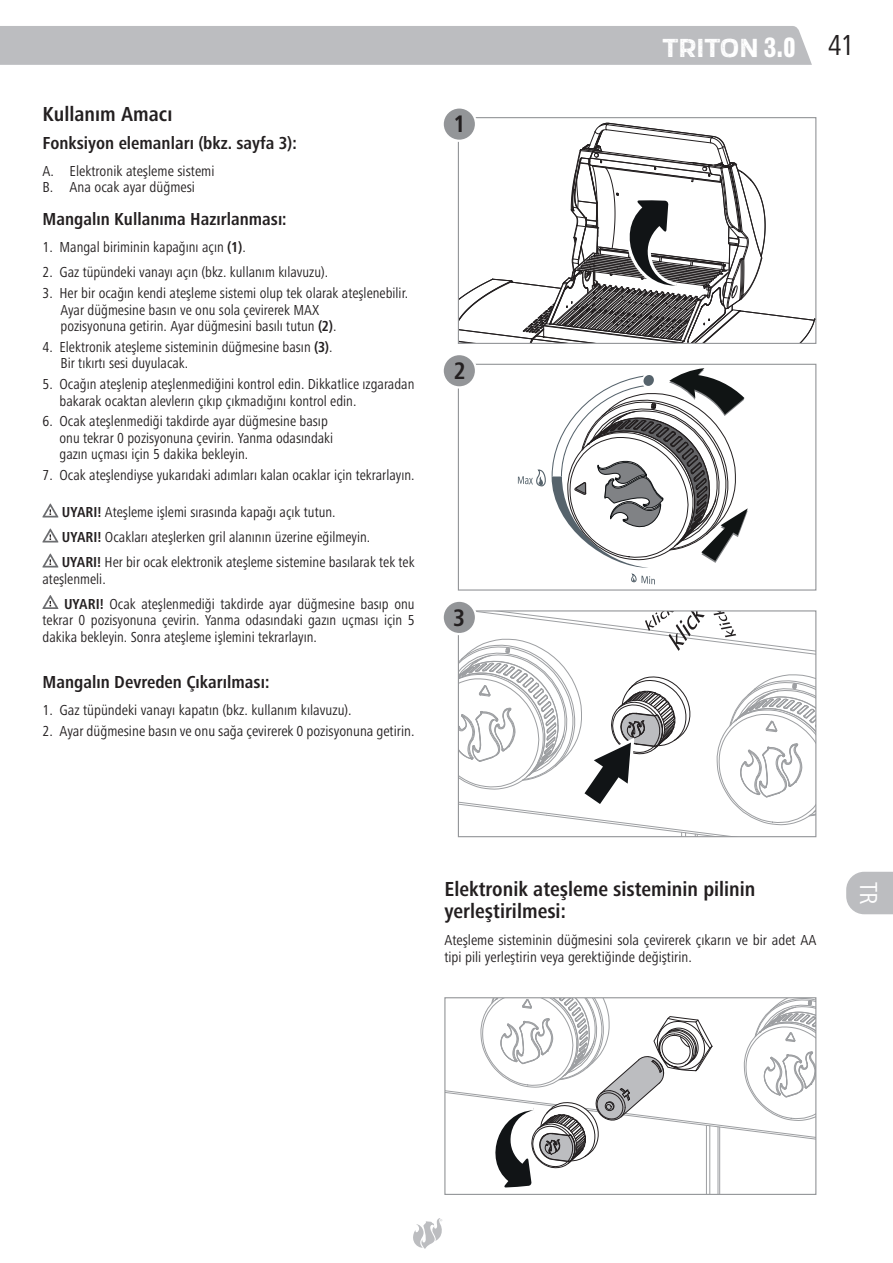
<style>
.page{position:relative;width:893px;height:1263px;background:#fff}
.page>*{position:absolute;margin:0;border:0;box-sizing:border-box;transform-origin:0 0}
.t1{font:700 27px "Scarlet Wood";color:#fff}
.t2{font:condensed 25.5px "Frutiger Next LTW1 G";color:#fff}
.Ueberschrift_1{font:700 condensed 24.75px "Frutiger Next LTW1 G";color:#231f20}
.Ueberschrift_1-2{font:700 condensed 21px/21.8px "Frutiger Next LTW1 G";color:#231f20}
.Ueberschrift_1-3{font:700 condensed 18px "Frutiger Next LTW1 G";color:#231f20}
.Standard{font:condensed 15px/16.5px "Frutiger Next LTW1 G";color:#231f20}
.Standard_fett{font:condensed 15px/16.5px "Frutiger Next LTW1 G";color:#231f20}
.Ueberschrift_1-4{font:condensed 15px/16.5px "Frutiger Next LTW1 G";color:#231f20}
.s1{font-weight:700}
.s2{font-family:"Railroad Gothic ATF";font-weight:400}
.s3{font-family:"Frutiger Next LTW1 G";font-weight:400;font-stretch:condensed;font-size:30px;color:#231f20}
</style>
<div class="page">
<svg style="left:444px;top:997px;width:373px;height:198px"></svg>
<svg style="left:457px;top:117px;width:360px;height:227px"></svg>
<div style="left:443px;top:107px;width:33px;height:34px;background:#939598;border-radius:50%"></div>
<div style="left:442px;top:106px;width:35px;height:36px;border:2px solid #fff;border-radius:50%"></div>
<svg style="left:457px;top:363px;width:360px;height:228px"></svg>
<div style="left:443px;top:354px;width:33px;height:33px;background:#939598;border-radius:50%"></div>
<div style="left:442px;top:353px;width:35px;height:36px;border:2px solid #fff;border-radius:50%"></div>
<svg style="left:457px;top:610px;width:360px;height:228px"></svg>
<div style="left:443px;top:601px;width:33px;height:33px;background:#939598;border-radius:50%"></div>
<div style="left:442px;top:600px;width:35px;height:35px;border:2px solid #fff;border-radius:50%"></div>
<svg style="left:43px;top:504px;width:15px;height:13px"></svg>
<svg style="left:43px;top:529px;width:15px;height:13px"></svg>
<svg style="left:43px;top:554px;width:15px;height:13px"></svg>
<svg style="left:43px;top:595px;width:15px;height:14px"></svg>
<div style="left:0;top:26px;width:812px;height:39px;background:#bcbdc0"></div>
<svg style="left:413px;top:1218px;width:29px;height:31px"></svg>
<svg style="left:846px;top:872px;width:47px;height:42px;background:#c0c1c4"></svg>
<p class="Ueberschrift_1-2" style="left:43px;top:104px;width:131px">Kullanım Amacı</p>
<p class="Ueberschrift_1-3" style="left:43px;top:132px;width:256px">Fonksiyon elemanları (bkz. sayfa 3):</p>
<p class="Standard" style="left:43px;top:162px;width:174px">A. Elektronik ateşleme sistemi</p>
<p class="Standard" style="left:43px;top:179px;width:154px">B. Ana ocak ayar düğmesi</p>
<p class="Ueberschrift_1-3" style="left:43px;top:209px;width:246px">Mangalın Kullanıma Hazırlanması:</p>
<p class="Standard" style="left:43px;top:239px;width:205px">1. Mangal biriminin kapağını açın <span class="s1">(1)</span>.</p>
<p class="Standard" style="left:43px;top:264px;width:287px">2. Gaz tüpündeki vanayı açın (bkz. kullanım kılavuzu).</p>
<p class="Standard" style="left:43px;top:285px;width:367px">3. Her bir ocağın kendi ateşleme sistemi olup tek olarak ateşlenebilir.</p>
<p class="Standard_fett" style="left:61px;top:301px;width:277px">Ayar düğmesine basın ve onu sola çevirerek MAX pozisyonuna getirin. Ayar düğmesini basılı tutun <span class="s1">(2)</span>.</p>
<p class="Standard" style="left:43px;top:339px;width:292px">4. Elektronik ateşleme sisteminin düğmesine basın <span class="s1">(3)</span>.</p>
<p class="Standard_fett" style="left:61px;top:355px;width:129px">Bir tıkırtı sesi duyulacak.</p>
<p class="Standard" style="left:60px;top:376px;width:356px;text-indent:-17px">5. Ocağın ateşlenip ateşlenmediğini kontrol edin. Dikkatlice ızgaradan bakarak ocaktan alevlerın çıkıp çıkmadığını kontrol edin.</p>
<p class="Standard" style="left:60px;top:413px;width:275px;text-indent:-17px">6. Ocak ateşlenmediği takdirde ayar düğmesine basıp onu tekrar 0 pozisyonuna çevirin. Yanma odasındaki gazın uçması için 5 dakika bekleyin.</p>
<p class="Standard" style="left:43px;top:467px;width:374px">7. Ocak ateşlendiyse yukarıdaki adımları kalan ocaklar için tekrarlayın.</p>
<p class="Standard" style="left:62px;top:504px;width:275px"><span class="s1">UYARI!</span> Ateşleme işlemi sırasında kapağı açık tutun.</p>
<p class="Standard" style="left:62px;top:529px;width:310px"><span class="s1">UYARI!</span> Ocakları ateşlerken gril alanının üzerine eğilmeyin.</p>
<p class="Standard" style="left:43px;top:554px;width:374px;text-indent:19px"><span class="s1">UYARI!</span> Her bir ocak elektronik ateşleme sistemine basılarak tek tek ateşlenmeli.</p>
<p class="Standard" style="left:43px;top:596px;width:374px;text-align:justify;text-indent:22px"><span class="s1">UYARI!</span> Ocak ateşlenmediği takdirde ayar düğmesine basıp onu tekrar 0 pozisyonuna çevirin. Yanma odasındaki gazın uçması için 5 dakika bekleyin. Sonra ateşleme işlemini tekrarlayın.</p>
<p class="Ueberschrift_1-3" style="left:43px;top:671px;width:228px">Mangalın Devreden Çıkarılması:</p>
<p class="Standard" style="left:43px;top:701px;width:311px">1. Gaz tüpündeki vanayı kapatın (bkz. kullanım kılavuzu).</p>
<p class="Standard" style="left:43px;top:722px;width:374px">2. Ayar düğmesine basın ve onu sağa çevirerek 0 pozisyonuna getirin.</p>
<p class="Ueberschrift_1" style="left:453px;top:110px;width:14px">1</p>
<p class="Ueberschrift_1" style="left:454px;top:356px;width:14px">2</p>
<p class="Ueberschrift_1" style="left:453px;top:603px;width:14px">3</p>
<h1 class="t1" style="left:662px;top:29px;width:193px">TRITON <span class="s2">3.0</span> <span class="s3">41</span></h1>
<p class="Ueberschrift_1-2" style="left:444px;top:879px;width:313px">Elektronik ateşleme sisteminin pilinin yerleştirilmesi:</p>
<p class="Ueberschrift_1-4" style="left:444px;top:932px;width:374px">Ateşleme sisteminin düğmesini sola çevirerek çıkarın ve bir adet AA tipi pili yerleştirin veya gerektiğinde değiştirin.</p>
<h2 class="t2" style="left:883px;top:882px;width:24px;rotate:90deg">TR</h2>
</div>
